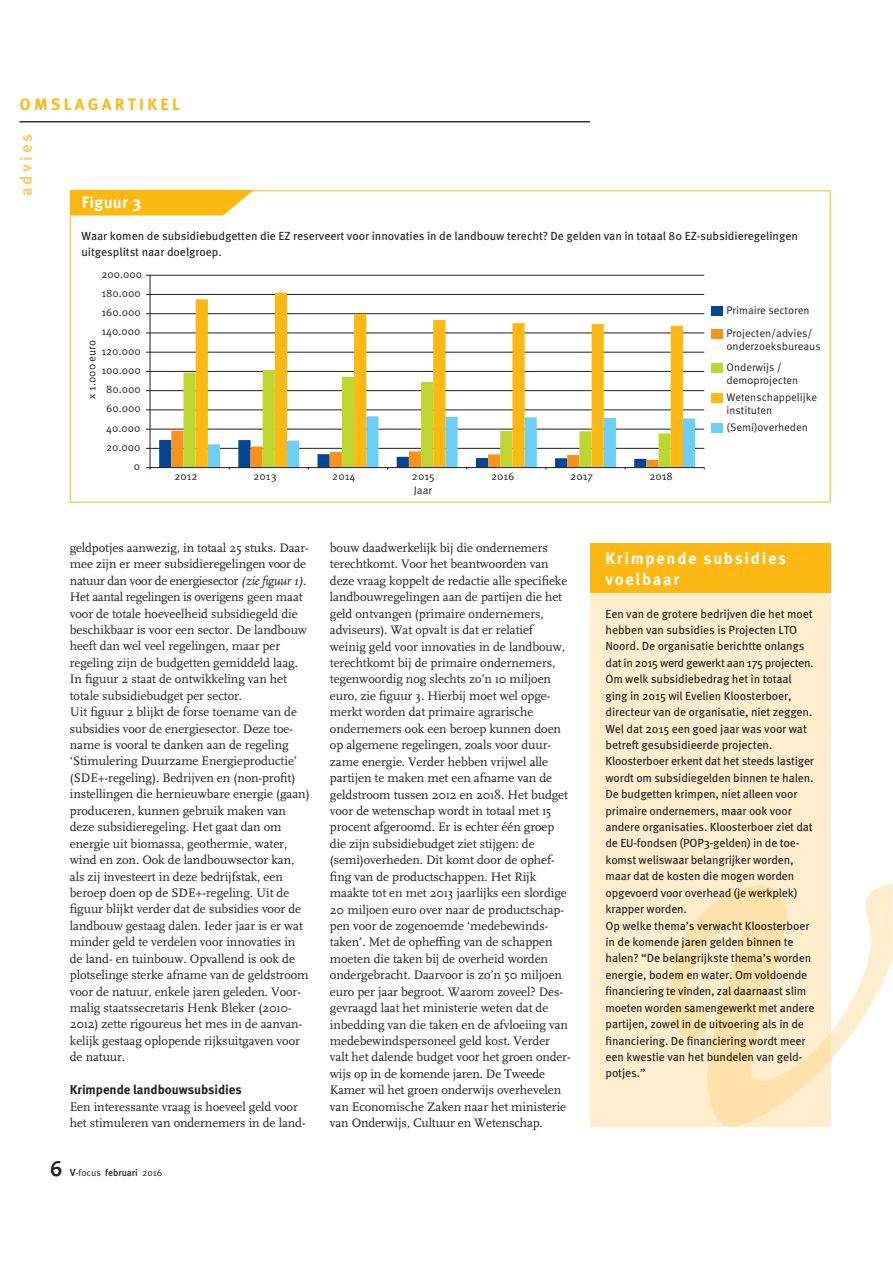
<style>
.page{position:relative;width:893px;height:1263px;background:#fff}
.page>*{position:absolute;margin:0;border:0;box-sizing:border-box;transform-origin:0 0}
.t1{font:700 16.5px/21.9px "Meta OT";letter-spacing:.1em;color:#fff}
.t2{font:700 16.5px "Meta OT";letter-spacing:.2em;color:#fdb813}
.t3{font:700 16.5px "Meta OT";letter-spacing:.195em;color:#ffcb66}
.t4{font:12.9px/16.5px "Scala OT";letter-spacing:-.005em;color:#231f20}
.t5{font:700 12.9px "Meta OT";letter-spacing:-.005em;color:#231f20}
.t6{font:11.7px/16.4px "Meta OT";letter-spacing:-.01em;color:#231f20}
.t7{font:10.95px/23px "Meta OT";color:#231f20}
.t8{font:9.6px "Meta OT";letter-spacing:-.005em;color:#231f20}
.s1{font-style:italic}
.s2{font-family:"Scala Sans OT";font-weight:700;font-size:21.9px}
.s3{font-weight:500;font-size:10.35px}
.s4{font-weight:500}
.s5{color:#201503}
</style>
<div class="page">
<div style="left:711px;top:306px;width:11px;height:9px;background:#034694"></div>
<div style="left:711px;top:329px;width:11px;height:9px;background:#f7931d"></div>
<div style="left:711px;top:363px;width:11px;height:9px;background:#bed730"></div>
<div style="left:711px;top:393px;width:11px;height:9px;background:#fdb813"></div>
<div style="left:711px;top:424px;width:11px;height:9px;background:#6dcff6"></div>
<hr style="left:150px;top:448px;width:554px;height:1px;background:#231f20">
<hr style="left:150px;top:429px;width:554px;height:1px;background:#231f20">
<hr style="left:150px;top:409px;width:554px;height:1px;background:#231f20">
<hr style="left:150px;top:390px;width:554px;height:1px;background:#231f20">
<hr style="left:150px;top:371px;width:554px;height:1px;background:#231f20">
<hr style="left:150px;top:352px;width:554px;height:1px;background:#231f20">
<hr style="left:150px;top:333px;width:554px;height:1px;background:#231f20">
<hr style="left:150px;top:313px;width:554px;height:1px;background:#231f20">
<hr style="left:150px;top:294px;width:554px;height:1px;background:#231f20">
<hr style="left:150px;top:275px;width:554px;height:1px;background:#231f20">
<svg style="left:196px;top:293px;width:487px;height:123px"></svg>
<hr style="left:150px;top:275px;width:1px;height:193px;background:#231f20">
<hr style="left:150px;top:467px;width:554px;height:1px;background:#231f20">
<svg style="left:159px;top:416px;width:536px;height:53px"></svg>
<svg style="left:70px;top:190px;width:184px;height:25px;background:#fdbd26"></svg>
<div style="left:590px;top:593px;width:240px;height:534px;background:#ffeece"></div>
<div style="left:590px;top:544px;width:240px;height:49px;background:#fdb813"></div>
<hr style="left:19px;top:121px;width:571px;height:1px;background:#231f20">
<svg style="left:669px;top:884px;width:224px;height:243px"></svg>
<p class="t2" style="left:19px;top:98px;width:162px">OMSLAGARTIKEL</p>
<p class="t3" style="left:20px;top:196px;width:64px;rotate:-90deg">advies</p>
<p class="t1" style="left:82px;top:192px;width:61px">Figuur 3</p>
<p class="t6" style="left:81px;top:228px;width:718px">Waar komen de subsidiebudgetten die EZ reserveert voor innovaties in de landbouw terecht? De gelden van in totaal 80 EZ-subsidieregelingen uitgesplitst naar doelgroep.</p>
<p class="t7" style="left:101px;top:263px;width:42px">200.000</p>
<p class="t7" style="left:101px;top:283px;width:41px">180.000</p>
<p class="t7" style="left:101px;top:302px;width:41px">160.000</p>
<p class="t7" style="left:101px;top:321px;width:41px">140.000</p>
<p class="t7" style="left:81px;top:399px;width:60px;rotate:-90deg">x 1.000 euro</p>
<p class="t7" style="left:101px;top:340px;width:41px">120.000</p>
<p class="t7" style="left:101px;top:359px;width:41px">100.000</p>
<p class="t7" style="left:106px;top:379px;width:36px">80.000</p>
<p class="t7" style="left:106px;top:398px;width:36px">60.000</p>
<p class="t7" style="left:106px;top:417px;width:36px">40.000</p>
<p class="t7" style="left:106px;top:436px;width:36px">20.000</p>
<p class="t7" style="left:134px;top:456px;width:8px">0</p>
<p class="t7" style="left:174px;top:465px;width:25px">2012</p>
<p class="t7" style="left:254px;top:465px;width:24px">2013</p>
<p class="t7" style="left:332px;top:465px;width:25px">2014</p>
<p class="t7" style="left:412px;top:469px;width:24px;line-height:14.1px">2015<br>Jaar</p>
<p class="t7" style="left:491px;top:465px;width:25px">2016</p>
<p class="t7" style="left:570px;top:465px;width:24px">2017</p>
<p class="t7" style="left:649px;top:465px;width:25px">2018</p>
<p class="t7" style="left:726px;top:299px;width:87px">Primaire sectoren<br>Projecten/advies/</p>
<p class="t7" style="left:726px;top:337px;width:96px;line-height:20.7px">onderzoeksbureaus<br>Onderwijs /</p>
<p class="t7" style="left:726px;top:372px;width:92px;line-height:17px">demoprojecten<br>Wetenschappelijke</p>
<p class="t7" style="left:726px;top:402px;width:83px;line-height:17.7px">instituten (Semi)overheden</p>
<p class="t4" style="left:70px;top:540px;width:241px">geldpotjes aanwezig, in totaal 25 stuks. Daar&shy;mee zijn er meer subsidieregelingen voor de natuur dan voor de energiesector <span class="s1">(zie figuur 1)</span>.<br>Het aantal regelingen is overigens geen maat voor de totale hoeveelheid subsidiegeld die beschikbaar is voor een sector. De landbouw heeft dan wel veel regelingen, maar per regeling zijn de budgetten gemiddeld laag.<br>In figuur 2 staat de ontwikkeling van het totale subsidiebudget per sector.<br>Uit figuur 2 blijkt de forse toename van de subsidies voor de energiesector. Deze toe&shy;name is vooral te danken aan de regeling ‘Stimulering Duurzame Energieproductie’ (SDE+-regeling). Bedrijven en (non-profit) instellingen die hernieuwbare energie (gaan) produceren, kunnen gebruik maken van deze subsidieregeling. Het gaat dan om energie uit biomassa, geothermie, water, wind en zon. Ook de landbouwsector kan, als zij investeert in deze bedrijfstak, een beroep doen op de SDE+-regeling. Uit de figuur blijkt verder dat de subsidies voor de landbouw gestaag dalen. Ieder jaar is er wat minder geld te verdelen voor innovaties in de land- en tuinbouw. Opvallend is ook de plotselinge sterke afname van de geldstroom voor de natuur, enkele jaren geleden. Voor&shy;malig staatssecretaris Henk Bleker (2010- 2012) zette rigoureus het mes in de aanvan&shy;kelijk gestaag oplopende rijksuitgaven voor de natuur.</p>
<p class="t5" style="left:70px;top:1085px;width:173px">Krimpende landbouwsubsidies</p>
<p class="t4" style="left:70px;top:1099px;width:237px">Een interessante vraag is hoeveel geld voor het stimuleren van ondernemers in de land-</p>
<p class="t8" style="left:50px;top:1169px;width:114px"><span class="s2">6</span> <span class="s3">V</span>-focus <span class="s4">februari</span> 2016</p>
<p class="t4" style="left:330px;top:540px;width:242px">bouw daadwerkelijk bij die ondernemers terechtkomt. Voor het beantwoorden van deze vraag koppelt de redactie alle specifieke landbouwregelingen aan de partijen die het geld ontvangen (primaire ondernemers, adviseurs). Wat opvalt is dat er relatief weinig geld voor innovaties in de landbouw, terechtkomt bij de primaire ondernemers, tegenwoordig nog slechts zo’n 10 miljoen euro, zie figuur 3. Hierbij moet wel opge&shy;merkt worden dat primaire agrarische ondernemers ook een beroep kunnen doen op algemene regelingen, zoals voor duur&shy;zame energie. Verder hebben vrijwel alle partijen te maken met een afname van de geldstroom tussen 2012 en 2018. Het budget voor de wetenschap wordt in totaal met 15 procent afgeroomd. Er is echter één groep die zijn subsidiebudget ziet stijgen: de (semi)overheden. Dit komt door de ophef&shy;fing van de productschappen. Het Rijk maakte tot en met 2013 jaarlijks een slordige 20 miljoen euro over naar de productschap&shy;pen voor de zogenoemde ‘medebewinds&shy;taken’. Met de opheffing van de schappen moeten die taken bij de overheid worden ondergebracht. Daarvoor is zo’n 50 miljoen euro per jaar begroot. Waarom zoveel? Des&shy;gevraagd laat het ministerie weten dat de inbedding van die taken en de afvloeiing van medebewindspersoneel geld kost. Verder valt het dalende budget voor het groen onder&shy;wijs op in de komende jaren. De Tweede Kamer wil het groen onderwijs overhevelen van Economische Zaken naar het ministerie van Onderwijs, Cultuur en Wetenschap.</p>
<p class="t1" style="left:605px;top:548px;width:182px">Krimpende subsidies voelbaar</p>
<p class="t6" style="left:605px;top:606px;width:211px">Een van de grotere bedrijven die het moet hebben van subsidies is Projecten LTO Noord. De organisatie berichtte onlangs dat in 2015 werd gewerkt aan 175 projecten.<br>Om welk subsidiebedrag het in totaal ging in 2015 wil Evelien Kloosterboer, directeur van de organisatie, niet zeggen.<br>Wel dat 2015 een goed jaar was voor wat betreft gesubsidieerde projecten.<br>Kloosterboer erkent dat het steeds lastiger wordt om subsidiegelden binnen te halen.<br>De budgetten krimpen, niet alleen voor primaire ondernemers, maar ook voor andere organisaties. Kloosterboer ziet dat de EU-fondsen (POP3-gelden) in de toe&shy;komst weliswaar belangrijker worden, maar dat de kosten die mogen worden opgevoerd voor overh<span class="s5">ead (je werkple</span>k) krapper worden.<br>Op welke thema’<span class="s5">s verwacht Klooster</span>boer in de komende <span class="s5">jaren gelden binnen</span> te halen? “De b<span class="s5">elangrijkste thema’s w</span>orden energie, bod<span class="s5">em en water. Om vold</span>oende financiering <span class="s5">te vinden, zal daarnaa</span>st slim moeten word<span class="s5">en samengewerkt m</span>et andere partijen, zow<span class="s5">el in de uitvoering</span> als in de financiering. D<span class="s5">e financiering w</span>ordt meer een kwestie van het <span class="s5">bundelen</span> van geld&shy;potjes.”</p>
</div>
